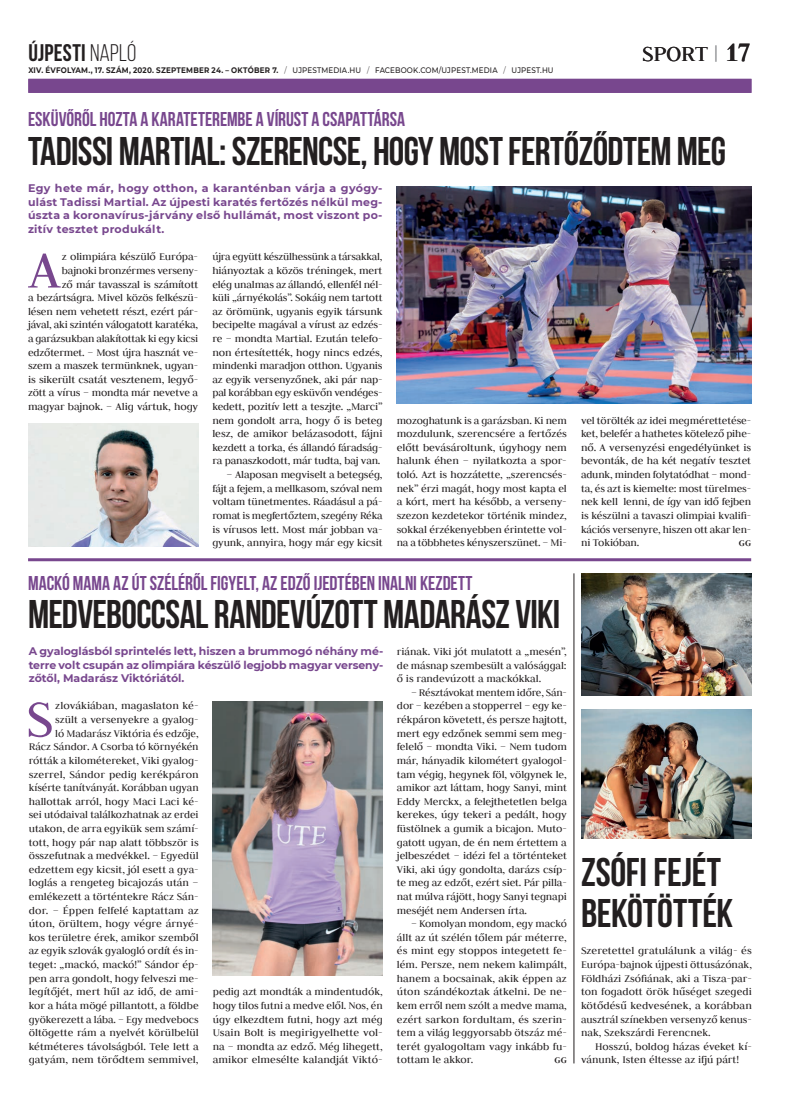
<style>
.page{position:relative;width:794px;height:1106px;background:#fff}
.page>*{position:absolute;margin:0;border:0;box-sizing:border-box;transform-origin:0 0}
.t1{font:58px "Judson";color:#78478e}
.t2{font:700 40px/40.8px "Bebas Neue";letter-spacing:-.01em;color:#231f20}
.t3{font:700 24px "Bebas Neue";letter-spacing:.01em;color:#231f20}
.t4{font:24px "Judson";letter-spacing:-.01em;color:#231f20}
.t5{font:700 20px "Bebas Neue";color:#78478e}
.t6{font:11.5px/13.6px "Judson";letter-spacing:-.005em;color:#231f20;text-align:justify}
.t7{font:700 11px/13.6px "Montserrat";letter-spacing:.005em;color:#78478e;text-align:justify}
.t8{font:700 9.8px "Judson";color:#231f20}
.t9{font:700 8px "Montserrat";letter-spacing:.03em;color:#231f20;scale:.9 1}
.s1{font-weight:400}
.s2{font-weight:300}
.s3{font-weight:500}
.s4{color:#939598}
.s5{font-weight:700;font-size:30px}
</style>
<div class="page">
<div style="left:28px;top:79px;width:723px;height:14px;background:#78478e"></div>
<img style="left:396px;top:186px;width:356px;height:218px">
<img style="left:212px;top:701px;width:170px;height:274px">
<hr style="left:574px;top:573px;width:1px;height:490px;background:#231f20">
<img style="left:581px;top:573px;width:170px;height:123px">
<img style="left:581px;top:709px;width:170px;height:129px">
<img style="left:29px;top:423px;width:170px;height:123px">
<hr style="left:28px;top:558px;width:723px;height:3px;background:#78478e">
<h3 class="t3" style="left:28px;top:39px;width:109px">ÚJPESTI <span class="s1">NAPLÓ</span></h3>
<p class="t9" style="left:28px;top:65px;width:585px">XIV. ÉVFOLYAM., 17. SZÁM, 2020. SZEPTEMBER 24. – OKTÓBER 7. <span class="s2">/</span> <span class="s3">UJPESTMEDIA.HU</span> <span class="s2">/</span> <span class="s3">FACEBOOK.COM/UJPEST.MEDIA</span> <span class="s2">/</span> <span class="s3">UJPEST.HU</span></p>
<h3 class="t4" style="left:642px;top:39px;width:111px">SPORT <span class="s4">|</span> <span class="s5">17</span></h3>
<h3 class="t5" style="left:28px;top:108px;width:378px">ESKÜVŐRŐL HOZTA A KARATETEREMBE A VÍRUST A CSAPATTÁRSA</h3>
<h2 class="t2" style="left:28px;top:130px;width:699px">TADISSI MARTIAL: SZERENCSE, HOGY MOST FERTŐZŐDTEM MEG</h2>
<p class="t7" style="left:28px;top:181px;width:356px">Egy hete már, hogy otthon, a karanténban várja a gyógy&shy;ulást Tadissi Martial. Az újpesti karatés fertőzés nélkül meg&shy;úszta a koronavírus-járvány első hullámát, most viszont po&shy;zitív tesztet produkált.</p>
<p class="t6" style="left:28px;top:250px;width:172px;text-align:right">z olimpiára készülő Európa&shy;bajnoki bronzérmes verseny-<br>ző már tavasszal is számított<br>a bezártságra. Mivel közös felkészü&shy;lésen nem vehetett részt, ezért pár&shy;jával, aki szintén válogatott karatéka, a garázsukban alakítottak ki egy kicsi edzőtermet. – Most újra hasznát ve&shy;szem a maszek termünknek, ugyan&shy;is sikerült csatát vesztenem, legyő&shy;zött a vírus – mondta már nevetve a magyar bajnok. – Alig vártuk, hogy</p>
<p class="t6" style="left:212px;top:250px;width:172px">újra együtt készülhessünk a társakkal, hiányoztak a közös tréningek, mert elég unalmas az állandó, ellenfél nél&shy;küli „árnyékolás”. Sokáig nem tartott az örömünk, ugyanis egyik társunk becipelte magával a vírust az edzés&shy;re – mondta Martial. Ezután telefo&shy;non értesítették, hogy nincs edzés, mindenki maradjon otthon. Ugyanis az egyik versenyzőnek, aki pár nap&shy;pal korábban egy esküvőn vendéges&shy;kedett, pozitív lett a teszjte. „Marci” nem gondolt arra, hogy ő is beteg lesz, de amikor belázasodott, fájni kezdett a torka, és állandó fáradság&shy;ra panaszkodott, már tudta, baj van.</p>
<p class="t6" style="left:212px;top:467px;width:172px;text-indent:14px">– Alaposan megviselt a betegség, fájt a fejem, a mellkasom, szóval nem voltam tünetmentes. Ráadásul a pá&shy;romat is megfertőztem, szegény Réka is vírusos lett. Most már jobban va&shy;gyunk, annyira, hogy már egy kicsit</p>
<h1 class="t1" style="left:29px;top:235px;width:33px">A</h1>
<p class="t6" style="left:397px;top:413px;width:172px">mozoghatunk is a garázsban. Ki nem mozdulunk, szerencsére a fertőzés előtt bevásároltunk, úgyhogy nem halunk éhen – nyilatkozta a spor&shy;toló. Azt is hozzátette, „szerencsés&shy;nek” érzi magát, hogy most kapta el a kórt, mert ha később, a verseny&shy;szezon kezdetekor történik mindez, sokkal érzékenyebben érintette vol&shy;na a többhetes kényszerszünet. – Mi-</p>
<p class="t6" style="left:581px;top:413px;width:172px">vel törölték az idei megmérettetése&shy;ket, belefér a hathetes kötelező pihe&shy;nő. A versenyzési engedélyünket is bevonták, de ha két negatív tesztet adunk, minden folytatódhat – mond&shy;ta, és azt is kiemelte: most türelmes&shy;nek kell lenni, de így van idő fejben is készülni a tavaszi olimpiai kvalifi&shy;kációs versenyre, hiszen ott akar len&shy;ni Tokióban.</p>
<p class="t8" style="left:739px;top:537px;width:14px">GG</p>
<h3 class="t5" style="left:28px;top:572px;width:446px">MACKÓ MAMA AZ ÚT SZÉLÉRŐL FIGYELT, AZ EDZŐ IJEDTÉBEN INALNI KEZDETT</h3>
<h2 class="t2" style="left:28px;top:593px;width:534px">MEDVEBOCCSAL RANDEVÚZOTT MADARÁSZ VIKI</h2>
<p class="t7" style="left:29px;top:643px;width:356px">A gyaloglásból sprintelés lett, hiszen a brummogó néhány mé&shy;terre volt csupán az olimpiára készülő legjobb magyar verseny&shy;zőtől, Madarász Viktóriától.</p>
<p class="t6" style="left:29px;top:699px;width:171px;text-align:right">zlovákiában, magaslaton ké-<br>szült a versenyekre a gyalog-<br>ló Madarász Viktória és edzője,<br>Rácz Sándor. A Csorba tó környékén rótták a kilométereket, Viki gyalog&shy;szerrel, Sándor pedig kerékpáron kísérte tanítványát. Korábban ugyan hallottak arról, hogy Maci Laci ké&shy;sei utódaival találkozhatnak az erdei utakon, de arra egyikük sem számí&shy;tott, hogy pár nap alatt többször is összefutnak a medvékkel. – Egyedül edzettem egy kicsit, jól esett a gya&shy;loglás a rengeteg bicajozás után – emlékezett a történtekre Rácz Sán&shy;dor. – Éppen felfelé kaptattam az úton, örültem, hogy végre árnyé&shy;kos területre érek, amikor szemből az egyik szlovák gyalogló ordít és in&shy;teget: „mackó, mackó!” Sándor ép&shy;pen arra gondolt, hogy felveszi me&shy;legítőjét, mert hűl az idő, de ami&shy;kor a háta mögé pillantott, a földbe gyökerezett a lába. – Egy medvebocs öltögette rám a nyelvét körülbelül kétméteres távolságból. Tele lett a gatyám, nem törődtem semmivel,</p>
<h1 class="t1" style="left:26px;top:684px;width:29px">S</h1>
<p class="t6" style="left:213px;top:984px;width:171px">pedig azt mondták a mindentudók, hogy tilos futni a medve elől. Nos, én úgy elkezdtem futni, hogy azt még Usain Bolt is megirigyelhette vol&shy;na – mondta az edző. Még lihegett, amikor elmesélte kalandját Viktó-</p>
<p class="t6" style="left:397px;top:644px;width:171px">riának. Viki jót mulatott a „mesén”, de másnap szembesült a valósággal: ő is randevúzott a mackókkal.</p>
<p class="t6" style="left:397px;top:685px;width:171px;text-indent:14px">– Résztávokat mentem időre, Sán&shy;dor – kezében a stopperrel – egy ke&shy;rékpáron követett, és persze hajtott, mert egy edzőnek semmi sem meg&shy;felelő – mondta Viki. – Nem tudom már, hányadik kilométert gyalogol&shy;tam végig, hegynek föl, völgynek le, amikor azt láttam, hogy Sanyi, mint Eddy Merckx, a felejthetetlen belga kerekes, úgy tekeri a pedált, hogy füstölnek a gumik a bicajon. Muto&shy;gatott ugyan, de én nem értettem a jelbeszédet – idézi fel a történteket Viki, aki úgy gondolta, darázs csíp&shy;te meg az edzőt, ezért siet. Pár pilla&shy;nat múlva rájött, hogy Sanyi tegnapi meséjét nem Andersen írta.</p>
<p class="t6" style="left:397px;top:916px;width:171px;text-indent:14px">– Komolyan mondom, egy mackó állt az út szélén tőlem pár méterre, és mint egy stoppos integetett fe&shy;lém. Persze, nem nekem kalimpált, hanem a bocsainak, akik éppen az úton szándékoztak átkelni. De ne&shy;kem erről nem szólt a medve mama, ezért sarkon fordultam, és szerin&shy;tem a világ leggyorsabb ötszáz mé&shy;terét gyalogoltam vagy inkább fu&shy;tottam le akkor.</p>
<p class="t8" style="left:554px;top:1054px;width:14px">GG</p>
<h2 class="t2" style="left:581px;top:851px;width:154px">ZSÓFI FEJÉT<br>BEKÖTÖTTÉK</h2>
<p class="t6" style="left:581px;top:943px;width:172px">Szeretettel gratulálunk a világ- és Európa-bajnok újpesti öttusázónak, Földházi Zsófiának, aki a Tisza-par&shy;ton fogadott örök hűséget szegedi kötődésű kedvesének, a korábban ausztrál színekben versenyző kenus&shy;nak, Szekszárdi Ferencnek.</p>
<p class="t6" style="left:581px;top:1039px;width:172px;text-indent:14px">Hosszú, boldog házas éveket kí&shy;vánunk, Isten éltesse az ifjú párt!</p>
</div>
